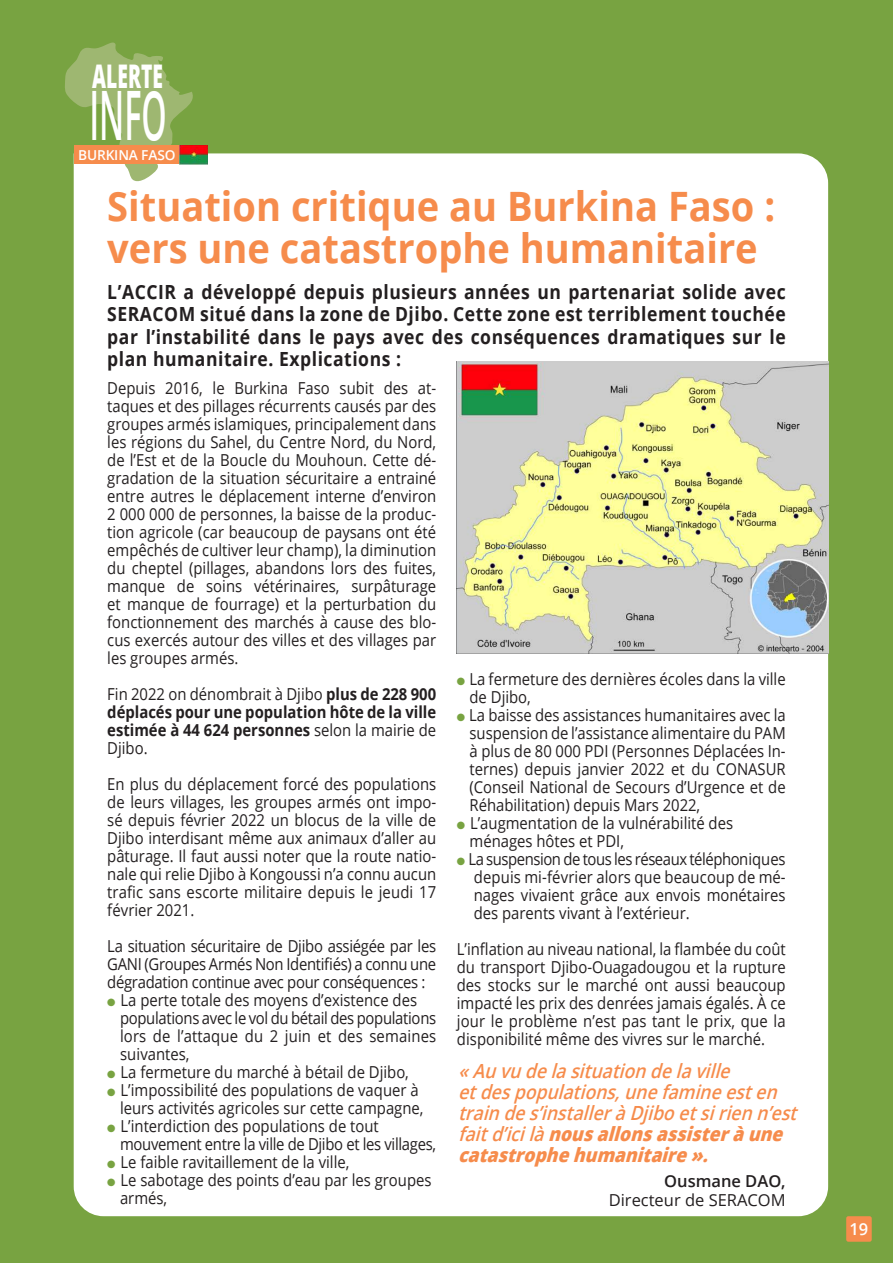
<style>
.page{position:relative;width:893px;height:1263px;background:#78a341}
.page>*{position:absolute;margin:0;border:0;box-sizing:border-box;transform-origin:0 0}
.t1{font:600 68.25px "Open Sans";color:#fff;scale:.47 1}
.t2{font:700 40.5px/42px "Open Sans";color:#f68c4c;scale:.94 1}
.t3{font:800 32.55px "Open Sans";color:#fff;scale:.59 1}
.t4{font:700 19.5px/22.5px "Open Sans";letter-spacing:.03em;color:#231f20;text-align:justify;scale:.9 1}
.t5{font:italic 600 19.5px/21px "Open Sans";color:#f68c4c;scale:.9 1}
.t6{font:16.5px/18px "Open Sans";color:#231f20;text-align:justify;scale:.9 1}
.t7{font:700 16.5px/18px "Open Sans";color:#231f20;text-align:justify;scale:.9 1}
.t8{font:16.5px/18px "Open Sans";letter-spacing:-.02em;color:#231f20;scale:.9 1}
.t9{font:16.5px "Open Sans";color:#231f20}
.t10{font:600 16.5px "Open Sans";color:#231f20}
.t11{font:600 16.5px "Open Sans";color:#fff}
.t12{font:600 13.65px "Open Sans";letter-spacing:-.01em;color:#fff}
.s1{font-weight:400}
.s2{color:#78a341}
.s3{font-weight:800}
</style>
<div class="page">
<div style="left:846px;top:1216px;width:26px;height:26px;background:#f68c4c;border-radius:2px"></div>
<div style="left:74px;top:153px;width:754px;height:1063px;background:#fff"></div>
<svg style="left:65px;top:42px;width:133px;height:142px"></svg>
<div style="left:74px;top:145px;width:107px;height:19px;background:#f68c4c"></div>
<img style="left:457px;top:362px;width:371px;height:291px">
<img style="left:180px;top:145px;width:28px;height:19px">
<h3 class="t3" style="left:92px;top:52px;width:121px">ALERTE</h3>
<h1 class="t1" style="left:89px;top:69px;width:166px">INFO</h1>
<p class="t12" style="left:78px;top:145px;width:99px">BURKINA FASO</p>
<h2 class="t2" style="left:107px;top:185px;width:712px">Situation critique au Burkina Faso : vers une catastrophe humanitaire</h2>
<p class="t4" style="left:107px;top:280px;width:755px">L’ACCIR a développé depuis plusieurs années un partenariat solide avec SERACOM situé dans la zone de Djibo. Cette zone est terriblement touchée par l’instabilité dans le pays avec des conséquences dramatiques sur le plan humanitaire. Explications :</p>
<p class="t6" style="left:107px;top:379px;width:367px">Depuis 2016, le Burkina Faso subit des at&shy;taques et des pillages récurrents causés par des groupes armés islamiques, principalement dans les régions du Sahel, du Centre Nord, du Nord, de l’Est et de la Boucle du Mouhoun. Cette dé&shy;gradation de la situation sécuritaire a entrainé entre autres le déplacement interne d’environ 2 000 000 de personnes, la baisse de la produc&shy;tion agricole (car beaucoup de paysans ont été empêchés de cultiver leur champ), la diminution du cheptel (pillages, abandons lors des fuites, manque de soins vétérinaires, surpâturage et manque de fourrage) et la perturbation du fonctionnement des marchés à cause des blo&shy;cus exercés autour des villes et des villages par les groupes armés.</p>
<p class="t7" style="left:107px;top:685px;width:367px"><span class="s1">Fin 2022 on dénombrait à Djibo</span> plus de 228 900 déplacés pour une population hôte de la ville estimée à 44 624 personnes <span class="s1">selon la mairie de Djibo.</span></p>
<p class="t6" style="left:107px;top:775px;width:367px">En plus du déplacement forcé des populations de leurs villages, les groupes armés ont impo&shy;sé depuis février 2022 un blocus de la ville de Djibo interdisant même aux animaux d’aller au pâturage. Il faut aussi noter que la route natio&shy;nale qui relie Djibo à Kongoussi n’a connu aucun trafic sans escorte militaire depuis le jeudi 17 février 2021.</p>
<p class="t6" style="left:107px;top:937px;width:367px">La situation sécuritaire de Djibo assiégée par les GANI (Groupes Armés Non Identifiés) a connu une dégradation continue avec pour conséquences :</p>
<p class="t6" style="left:120px;top:991px;width:353px;text-align:left;text-indent:-13px"><span class="s2">●</span> La perte totale des moyens d’existence des populations avec le vol du bétail des populations lors de l’attaque du 2 juin et des semaines suivantes,</p>
<p class="t6" style="left:107px;top:1063px;width:337px"><span class="s2">●</span> La fermeture du marché à bétail de Djibo,</p>
<p class="t6" style="left:107px;top:1081px;width:353px;text-align:right"><span class="s2">●</span> L’impossibilité des populations de vaquer à leurs activités agricoles sur cette campagne,</p>
<p class="t8" style="left:120px;top:1117px;width:353px;text-indent:-13px"><span class="s2">●</span> L’interdiction des populations de tout mouvement entre la ville de Djibo et les villages,</p>
<p class="t6" style="left:107px;top:1153px;width:271px"><span class="s2">●</span> Le faible ravitaillement de la ville,</p>
<p class="t6" style="left:120px;top:1171px;width:348px;text-indent:-13px"><span class="s2">●</span> Le sabotage des points d’eau par les groupes armés,</p>
<p class="t6" style="left:470px;top:670px;width:353px;text-indent:-13px"><span class="s2">●</span> La fermeture des dernières écoles dans la ville de Djibo,</p>
<p class="t6" style="left:469px;top:706px;width:353px;text-indent:-13px"><span class="s2">●</span> La baisse des assistances humanitaires avec la suspension de l’assistance alimentaire du PAM à plus de 80 000 PDI (Personnes Déplacées In&shy;ternes) depuis janvier 2022 et du CONASUR (Conseil National de Secours d’Urgence et de Réhabilitation) depuis Mars 2022,</p>
<p class="t6" style="left:469px;top:814px;width:294px;text-indent:-13px"><span class="s2">●</span> L’augmentation de la vulnérabilité des ménages hôtes et PDI,</p>
<p class="t6" style="left:474px;top:850px;width:348px;text-indent:-17px"><span class="s2">●</span> La suspension de tous les réseaux téléphoniques depuis mi-février alors que beaucoup de mé&shy;nages vivaient grâce aux envois monétaires des parents vivant à l’extérieur.</p>
<p class="t6" style="left:457px;top:940px;width:367px">L’inflation au niveau national, la flambée du coût du transport Djibo-Ouagadougou et la rupture des stocks sur le marché ont aussi beaucoup impacté les prix des denrées jamais égalés. À ce jour le problème n’est pas tant le prix, que la disponibilité même des vivres sur le marché.</p>
<p class="t5" style="left:458px;top:1060px;width:385px">«Auvudelasituationdelaville etdespopulations,unefamineesten traindes’installeràDjiboetsirienn’est faitd’icilà<span class="s3">nousallonsassisteràune catastrophehumanitaire».</span></p>
<p class="t10" style="left:664px;top:1169px;width:123px">Ousmane DAO,</p>
<p class="t9" style="left:609px;top:1189px;width:178px">Directeur de SERACOM</p>
<p class="t11" style="left:849px;top:1217px;width:20px">19</p>
</div>
